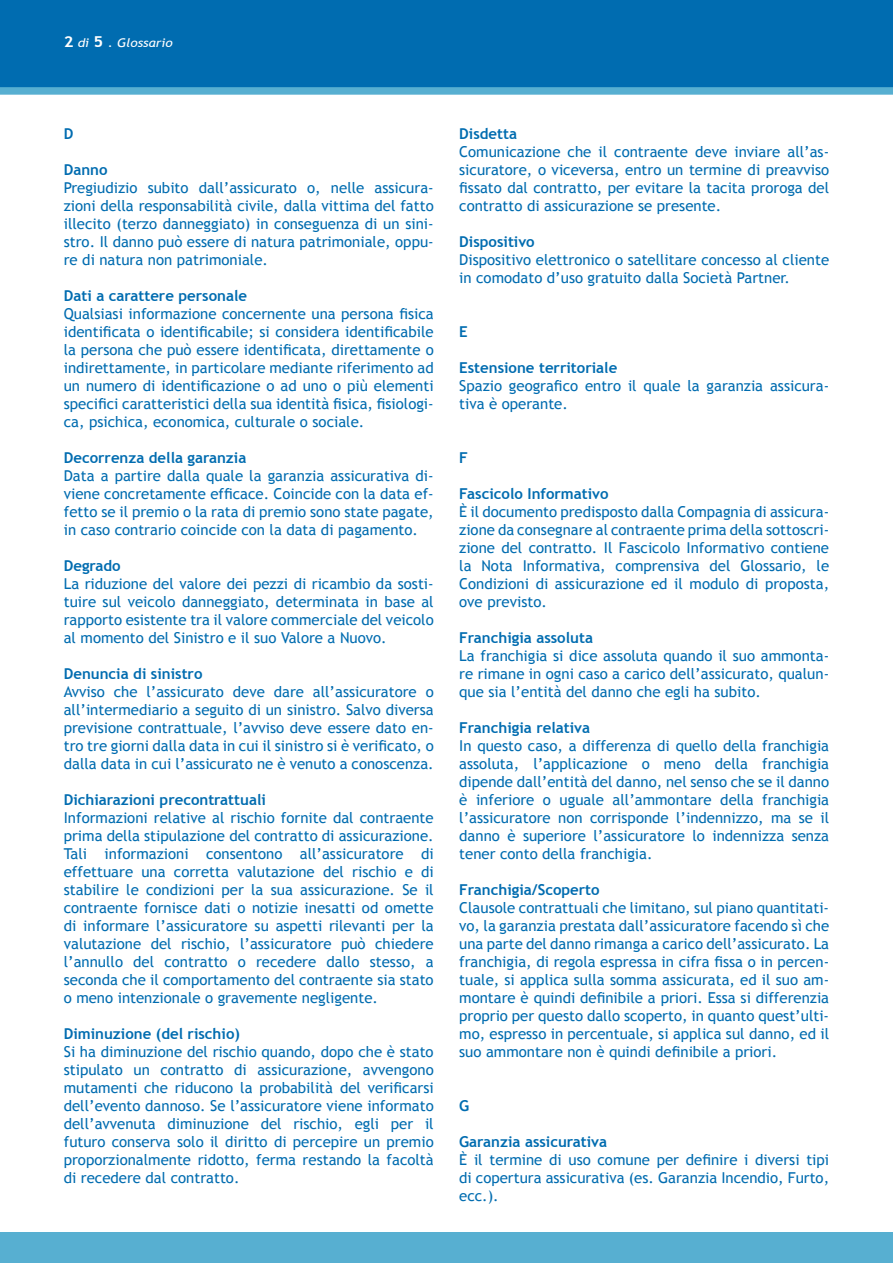
<style>
.page{position:relative;width:893px;height:1263px;background:#fff}
.page>*{position:absolute;margin:0;border:0;box-sizing:border-box;transform-origin:0 0}
.t1{font:15px/18px "Trebuchet MS";color:#006cb0;text-align:justify}
.t2{font:700 15px "Trebuchet MS";color:#006cb0}
.t3{font:italic 12px "Trebuchet MS";color:#fff;scale:1.12 1}
.s1{font-weight:700;font-style:normal;font-size:15px}
</style>
<div class="page">
<div style="left:0;top:1232px;width:893px;height:31px;background:#57afd1"></div>
<div style="left:0;top:0;width:893px;height:91px;background:#006cb0"></div>
<div style="left:0;top:87px;width:893px;height:8px;background:#57afd1"></div>
<p class="t3" style="left:64px;top:35px;width:99px"><span class="s1">2</span> di <span class="s1">5</span> . Glossario</p>
<p class="t2" style="left:64px;top:124px;width:11px">D</p>
<p class="t2" style="left:64px;top:160px;width:45px">Danno</p>
<p class="t1" style="left:64px;top:179px;width:371px">Pregiudizio subito dall’assicurato o, nelle assicura&shy;zioni della responsabilità civile, dalla vittima del fatto illecito (terzo danneggiato) in conseguenza di un sini&shy;stro. Il danno può essere di natura patrimoniale, oppu&shy;re di natura non patrimoniale.</p>
<p class="t2" style="left:64px;top:286px;width:185px">Dati a carattere personale</p>
<p class="t1" style="left:64px;top:305px;width:371px">Qualsiasi informazione concernente una persona fisica identificata o identificabile; si considera identificabile la persona che può essere identificata, direttamente o indirettamente, in particolare mediante riferimento ad un numero di identificazione o ad uno o più elementi specifici caratteristici della sua identità fisica, fisiologi&shy;ca, psichica, economica, culturale o sociale.</p>
<p class="t2" style="left:64px;top:448px;width:184px">Decorrenza della garanzia</p>
<p class="t1" style="left:64px;top:467px;width:371px">Data a partire dalla quale la garanzia assicurativa di&shy;viene concretamente efficace. Coincide con la data ef&shy;fetto se il premio o la rata di premio sono state pagate, in caso contrario coincide con la data di pagamento.</p>
<p class="t2" style="left:64px;top:556px;width:58px">Degrado</p>
<p class="t1" style="left:64px;top:575px;width:371px">La riduzione del valore dei pezzi di ricambio da sosti&shy;tuire sul veicolo danneggiato, determinata in base al rapporto esistente tra il valore commerciale del veicolo al momento del Sinistro e il suo Valore a Nuovo.</p>
<p class="t2" style="left:64px;top:664px;width:140px">Denuncia di sinistro</p>
<p class="t1" style="left:64px;top:683px;width:371px">Avviso che l’assicurato deve dare all’assicuratore o all’intermediario a seguito di un sinistro. Salvo diversa previsione contrattuale, l’avviso deve essere dato en&shy;tro tre giorni dalla data in cui il sinistro si è verificato, o dalla data in cui l’assicurato ne è venuto a conoscenza.</p>
<p class="t2" style="left:64px;top:790px;width:204px">Dichiarazioni precontrattuali</p>
<p class="t1" style="left:64px;top:809px;width:371px">Informazioni relative al rischio fornite dal contraente prima della stipulazione del contratto di assicurazione.<br>Tali informazioni consentono all’assicuratore di effettuare una corretta valutazione del rischio e di stabilire le condizioni per la sua assicurazione. Se il contraente fornisce dati o notizie inesatti od omette di informare l’assicuratore su aspetti rilevanti per la valutazione del rischio, l’assicuratore può chiedere l’annullo del contratto o recedere dallo stesso, a seconda che il comportamento del contraente sia stato o meno intenzionale o gravemente negligente.</p>
<p class="t2" style="left:64px;top:1024px;width:178px">Diminuzione (del rischio)</p>
<p class="t1" style="left:64px;top:1043px;width:371px">Si ha diminuzione del rischio quando, dopo che è stato stipulato un contratto di assicurazione, avvengono mutamenti che riducono la probabilità del verificarsi dell’evento dannoso. Se l’assicuratore viene informato dell’avvenuta diminuzione del rischio, egli per il futuro conserva solo il diritto di percepire un premio proporzionalmente ridotto, ferma restando la facoltà di recedere dal contratto.</p>
<p class="t2" style="left:459px;top:124px;width:59px">Disdetta</p>
<p class="t1" style="left:459px;top:143px;width:371px">Comunicazione che il contraente deve inviare all’as&shy;sicuratore, o viceversa, entro un termine di preavviso fissato dal contratto, per evitare la tacita proroga del contratto di assicurazione se presente.</p>
<p class="t2" style="left:459px;top:232px;width:77px">Dispositivo</p>
<p class="t1" style="left:459px;top:251px;width:371px">Dispositivo elettronico o satellitare concesso al cliente in comodato d’uso gratuito dalla Società Partner.</p>
<p class="t2" style="left:459px;top:322px;width:10px">E</p>
<p class="t2" style="left:459px;top:358px;width:160px">Estensione territoriale</p>
<p class="t1" style="left:459px;top:377px;width:371px">Spazio geografico entro il quale la garanzia assicura&shy;tiva è operante.</p>
<p class="t2" style="left:459px;top:448px;width:10px">F</p>
<p class="t2" style="left:459px;top:484px;width:151px">Fascicolo Informativo</p>
<p class="t1" style="left:459px;top:503px;width:371px">È il documento predisposto dalla Compagnia di assicura&shy;zione da consegnare al contraente prima della sottoscri&shy;zione del contratto. Il Fascicolo Informativo contiene la Nota Informativa, comprensiva del Glossario, le Condizioni di assicurazione ed il modulo di proposta, ove previsto.</p>
<p class="t2" style="left:459px;top:628px;width:135px">Franchigia assoluta</p>
<p class="t1" style="left:459px;top:647px;width:371px">La franchigia si dice assoluta quando il suo ammonta&shy;re rimane in ogni caso a carico dell’assicurato, qualun&shy;que sia l’entità del danno che egli ha subito.</p>
<p class="t2" style="left:459px;top:718px;width:132px">Franchigia relativa</p>
<p class="t1" style="left:459px;top:737px;width:371px">In questo caso, a differenza di quello della franchigia assoluta, l’applicazione o meno della franchigia dipende dall’entità del danno, nel senso che se il danno è inferiore o uguale all’ammontare della franchigia l’assicuratore non corrisponde l’indennizzo, ma se il danno è superiore l’assicuratore lo indennizza senza tener conto della franchigia.</p>
<p class="t2" style="left:459px;top:880px;width:142px">Franchigia/Scoperto</p>
<p class="t1" style="left:459px;top:899px;width:371px">Clausole contrattuali che limitano, sul piano quantitati&shy;vo, la garanzia prestata dall’assicuratore facendo sì che una parte del danno rimanga a carico dell’assicurato. La franchigia, di regola espressa in cifra fissa o in percen&shy;tuale, si applica sulla somma assicurata, ed il suo am&shy;montare è quindi definibile a priori. Essa si differenzia proprio per questo dallo scoperto, in quanto quest’ulti&shy;mo, espresso in percentuale, si applica sul danno, ed il suo ammontare non è quindi definibile a priori.</p>
<p class="t2" style="left:459px;top:1096px;width:12px">G</p>
<p class="t2" style="left:459px;top:1132px;width:149px">Garanzia assicurativa</p>
<p class="t1" style="left:459px;top:1151px;width:371px">È il termine di uso comune per definire i diversi tipi di copertura assicurativa (es. Garanzia Incendio, Furto, ecc.).</p>
</div>
